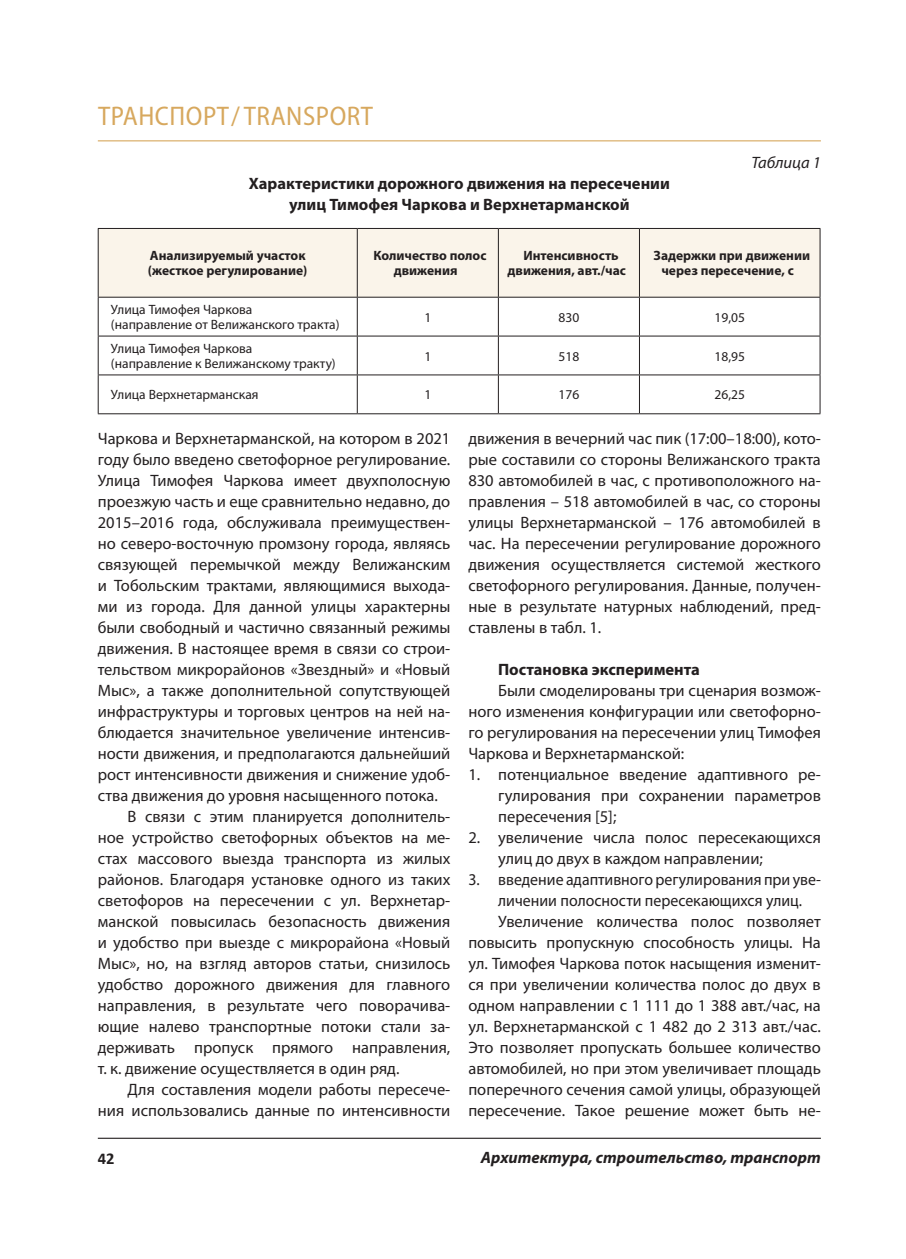
<style>
.page{position:relative;width:906px;height:1259px;background:#fff}
.page>*{position:absolute;margin:0;border:0;box-sizing:border-box;transform-origin:0 0}
.Заголовок{font:semi-condensed 27px "Myriad Pro";letter-spacing:.02em;color:#d7a85e}
.Текст_статей{font:16.5px/21px "Myriad Pro";color:#231f20;text-align:justify}
.Текст_статей-2{font:700 16.5px "Myriad Pro";color:#231f20}
.Текст_статей-3{font:16.5px/21px "Myriad Pro";color:#231f20;scale:.96 1}
.t1{font:italic 700 16.5px "Myriad Pro";color:#231f20}
.Текст_статей-4{font:italic 16.5px "Myriad Pro";color:#231f20}
.t2{font:700 16.5px "Calibri";color:#231f20}
.Таблица{font:13.5px "Myriad Pro";color:#231f20}
.Таблица-2{font:700 13.5px/15px "Myriad Pro";color:#231f20}
</style>
<div class="page">
<hr style="left:98px;top:140px;width:723px;height:1px;background:#d7a85e">
<hr style="left:98px;top:1137px;width:723px;height:1px;background:#231f20">
<div style="left:99px;top:229px;width:720px;height:68px;background:#faf4ea"></div>
<hr style="left:98px;top:297px;width:1px;height:39px;background:#231f20">
<hr style="left:357px;top:297px;width:1px;height:39px;background:#231f20">
<hr style="left:498px;top:297px;width:1px;height:39px;background:#231f20">
<hr style="left:639px;top:297px;width:1px;height:39px;background:#231f20">
<hr style="left:819px;top:297px;width:1px;height:39px;background:#231f20">
<hr style="left:98px;top:336px;width:259px;height:1px;background:#231f20">
<hr style="left:98px;top:336px;width:1px;height:38px;background:#231f20">
<hr style="left:357px;top:336px;width:141px;height:1px;background:#231f20">
<hr style="left:357px;top:336px;width:1px;height:38px;background:#231f20">
<hr style="left:498px;top:336px;width:141px;height:1px;background:#231f20">
<hr style="left:498px;top:336px;width:1px;height:38px;background:#231f20">
<hr style="left:639px;top:336px;width:181px;height:1px;background:#231f20">
<hr style="left:639px;top:336px;width:1px;height:38px;background:#231f20">
<hr style="left:819px;top:336px;width:1px;height:38px;background:#231f20">
<hr style="left:98px;top:374px;width:259px;height:1px;background:#231f20">
<hr style="left:98px;top:375px;width:1px;height:38px;background:#231f20">
<hr style="left:357px;top:374px;width:141px;height:1px;background:#231f20">
<hr style="left:357px;top:375px;width:1px;height:38px;background:#231f20">
<hr style="left:498px;top:374px;width:141px;height:1px;background:#231f20">
<hr style="left:498px;top:375px;width:1px;height:38px;background:#231f20">
<hr style="left:639px;top:374px;width:181px;height:1px;background:#231f20">
<hr style="left:639px;top:375px;width:1px;height:38px;background:#231f20">
<hr style="left:819px;top:375px;width:1px;height:38px;background:#231f20">
<hr style="left:98px;top:413px;width:259px;height:1px;background:#231f20">
<hr style="left:357px;top:413px;width:141px;height:1px;background:#231f20">
<hr style="left:498px;top:413px;width:141px;height:1px;background:#231f20">
<hr style="left:639px;top:413px;width:181px;height:1px;background:#231f20">
<hr style="left:98px;top:228px;width:259px;height:1px;background:#231f20">
<hr style="left:98px;top:229px;width:1px;height:68px;background:#231f20">
<hr style="left:98px;top:297px;width:259px;height:1px;background:#231f20">
<hr style="left:357px;top:228px;width:141px;height:1px;background:#231f20">
<hr style="left:357px;top:229px;width:1px;height:68px;background:#231f20">
<hr style="left:357px;top:297px;width:141px;height:1px;background:#231f20">
<hr style="left:498px;top:228px;width:141px;height:1px;background:#231f20">
<hr style="left:498px;top:229px;width:1px;height:68px;background:#231f20">
<hr style="left:498px;top:297px;width:141px;height:1px;background:#231f20">
<hr style="left:639px;top:228px;width:181px;height:1px;background:#231f20">
<hr style="left:639px;top:229px;width:1px;height:68px;background:#231f20">
<hr style="left:819px;top:229px;width:1px;height:68px;background:#231f20">
<hr style="left:639px;top:297px;width:181px;height:1px;background:#231f20">
<p class="Заголовок" style="left:98px;top:100px;width:277px">ТРАНСПОРТ/TRANSPORT</p>
<p class="Текст_статей-2" style="left:249px;top:172px;width:422px">Характеристики дорожного движения на пересечении</p>
<p class="Текст_статей-2" style="left:289px;top:193px;width:342px">улиц Тимофея Чаркова и Верхнетарманской</p>
<p class="Текст_статей-4" style="left:751px;top:152px;width:71px">Таблица 1</p>
<p class="Таблица-2" style="left:150px;top:248px;width:157px">Анализируемый участок</p>
<p class="Таблица-2" style="left:148px;top:263px;width:161px">(жесткое регулирование)</p>
<p class="Таблица" style="left:111px;top:301px;width:143px">Улица Тимофея Чаркова</p>
<p class="Таблица" style="left:111px;top:316px;width:230px">(направление от Велижанского тракта)</p>
<p class="Таблица" style="left:111px;top:340px;width:143px">Улица Тимофея Чаркова</p>
<p class="Таблица" style="left:111px;top:355px;width:226px">(направление к Велижанскому тракту)</p>
<p class="Таблица-2" style="left:394px;top:248px;width:94px;text-indent:-20px">Количество полос движения</p>
<p class="Таблица-2" style="left:507px;top:248px;width:120px;text-indent:16px">Интенсивность движения, авт./час</p>
<p class="Таблица-2" style="left:661px;top:248px;width:150px;text-indent:-8px">Задержки при движении через пересечение, с</p>
<p class="Таблица" style="left:424px;top:309px;width:8px">1</p>
<p class="Таблица" style="left:558px;top:309px;width:22px">830</p>
<p class="Таблица" style="left:714px;top:309px;width:32px">19,05</p>
<p class="Таблица" style="left:424px;top:348px;width:8px">1</p>
<p class="Таблица" style="left:558px;top:348px;width:22px">518</p>
<p class="Таблица" style="left:714px;top:348px;width:32px">18,95</p>
<p class="Таблица" style="left:111px;top:386px;width:149px">Улица Верхнетарманская</p>
<p class="Таблица" style="left:424px;top:386px;width:8px">1</p>
<p class="Таблица" style="left:558px;top:386px;width:22px">176</p>
<p class="Таблица" style="left:714px;top:386px;width:32px">26,25</p>
<p class="Текст_статей" style="left:98px;top:428px;width:354px">Чаркова и Верхнетарманской, на котором в 2021 году было введено светофорное регулирование.<br>Улица Тимофея Чаркова имеет двухполосную проезжую часть и еще сравнительно недавно, до 2015–2016 года, обслуживала преимуществен&shy;но северо-восточную промзону города, являясь связующей перемычкой между Велижанским и Тобольским трактами, являющимися выхода&shy;ми из города. Для данной улицы характерны были свободный и частично связанный режимы движения. В настоящее время в связи со строи&shy;тельством микрорайонов «Звездный» и «Новый Мыс», а также дополнительной сопутствующей инфраструктуры и торговых центров на ней на&shy;блюдается значительное увеличение интенсив&shy;ности движения, и предполагаются дальнейший рост интенсивности движения и снижение удоб&shy;ства движения до уровня насыщенного потока.</p>
<p class="Текст_статей" style="left:98px;top:806px;width:354px;text-indent:30px">В связи с этим планируется дополнитель&shy;ное устройство светофорных объектов на ме&shy;стах массового выезда транспорта из жилых районов. Благодаря установке одного из таких светофоров на пересечении с ул. Верхнетар&shy;манской повысилась безопасность движения и удобство при выезде с микрорайона «Новый Мыс», но, на взгляд авторов статьи, снизилось удобство дорожного движения для главного направления, в результате чего поворачива&shy;ющие налево транспортные потоки стали за&shy;держивать пропуск прямого направления, т. к. движение осуществляется в один ряд.</p>
<p class="Текст_статей" style="left:98px;top:1079px;width:354px;text-align:right">Для составления модели работы пересече&shy;ния использовались данные по интенсивности</p>
<p class="Текст_статей" style="left:468px;top:428px;width:354px">движения в вечерний час пик (17:00–18:00), кото&shy;рые составили со стороны Велижанского тракта 830 автомобилей в час, с противоположного на&shy;правления – 518 автомобилей в час, со стороны улицы Верхнетарманской – 176 автомобилей в час. На пересечении регулирование дорожного движения осуществляется системой жесткого светофорного регулирования. Данные, получен&shy;ные в результате натурных наблюдений, пред&shy;ставлены в табл. 1.</p>
<p class="Текст_статей-2" style="left:498px;top:659px;width:203px">Постановка эксперимента</p>
<p class="Текст_статей" style="left:468px;top:680px;width:354px;text-indent:30px">Были смоделированы три сценария возмож&shy;ного изменения конфигурации или светофорно&shy;го регулирования на пересечении улиц Тимофея Чаркова и Верхнетарманской:</p>
<p class="Текст_статей" style="left:498px;top:764px;width:324px;text-indent:-30px">1. потенциальное введение адаптивного ре&shy;гулирования при сохранении параметров пересечения [5];</p>
<p class="Текст_статей" style="left:498px;top:827px;width:324px;text-indent:-30px">2. увеличение числа полос пересекающихся улиц до двух в каждом направлении;</p>
<p class="Текст_статей-3" style="left:498px;top:869px;width:338px;text-indent:-30px">3. введение адаптивного регулирования при уве&shy;личении полосности пересекающихся улиц.</p>
<p class="Текст_статей" style="left:468px;top:911px;width:354px;text-indent:30px">Увеличение количества полос позволяет повысить пропускную способность улицы. На ул. Тимофея Чаркова поток насыщения изменит&shy;ся при увеличении количества полос до двух в одном направлении с 1 111 до 1 388 авт./час, на ул. Верхнетарманской с 1 482 до 2 313 авт./час.<br>Это позволяет пропускать большее количество автомобилей, но при этом увеличивает площадь поперечного сечения самой улицы, образующей пересечение. Такое решение может быть не-</p>
<p class="t2" style="left:98px;top:1148px;width:18px">42</p>
<p class="t1" style="left:481px;top:1146px;width:341px">Архитектура, строительство, транспорт</p>
</div>
